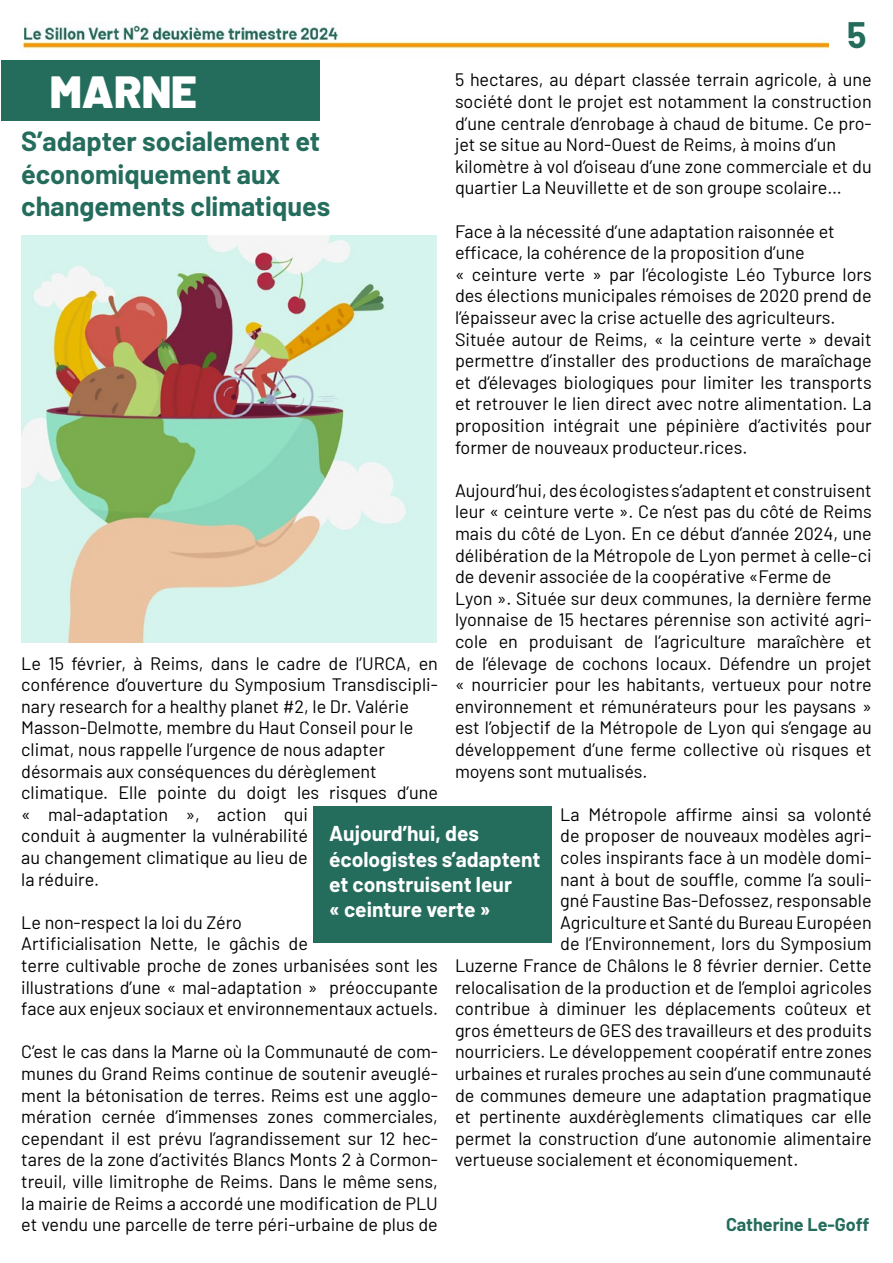
<style>
.page{position:relative;width:893px;height:1263px;background:#fff}
.page>*{position:absolute;margin:0;border:0;box-sizing:border-box;transform-origin:0 0}
.t1{font:900 45px "Barlow";color:#fff}
.t2{font:700 36px "Barlow";color:#246c5c}
.Paragraphe-colonne{font:700 27px "Barlow";color:#246c5c}
.Paragraphe-colonne-2{font:700 21px "Barlow";color:#fff}
.Paragraphe-colonne-3{font:18px/21.6px "Barlow";color:#000;text-align:justify}
.Paragraphe-colonne-4{font:700 18px "Barlow";color:#246c5c}
</style>
<div class="page">
<img style="left:21px;top:236px;width:416px;height:406px">
<img style="left:22px;top:23px;width:807px;height:26px">
<div style="left:313px;top:807px;width:239px;height:136px;background:#246c5c"></div>
<div style="left:1px;top:60px;width:319px;height:60px;background:#246c5c"></div>
<h2 class="t2" style="left:847px;top:8px;width:21px">5</h2>
<p class="Paragraphe-colonne-3" style="left:455px;top:68px;width:418px">5 hectares, au départ classée terrain agricole, à une société dont le projet est notamment la construction d’une centrale d’enrobage à chaud de bitume. Ce pro&shy;jet se situe au Nord-Ouest de Reims, à moins d’un</p>
<p class="Paragraphe-colonne-3" style="left:455px;top:154px;width:418px">kilomètre à vol d’oiseau d’une zone commerciale et du quartier La Neuvillette et de son groupe scolaire…</p>
<p class="Paragraphe-colonne-3" style="left:455px;top:219px;width:381px">Face à la nécessité d’une adaptation raisonnée et</p>
<p class="Paragraphe-colonne-3" style="left:455px;top:240px;width:351px">efficace, la cohérence de la proposition d’une</p>
<p class="Paragraphe-colonne-3" style="left:455px;top:262px;width:418px">« ceinture verte » par l’écologiste Léo Tyburce lors des élections municipales rémoises de 2020 prend de l’épaisseur avec la crise actuelle des agriculteurs.</p>
<p class="Paragraphe-colonne-3" style="left:455px;top:327px;width:418px">Située autour de Reims, « la ceinture verte » devait permettre d’installer des productions de maraîchage et d’élevages biologiques pour limiter les transports et retrouver le lien direct avec notre alimentation. La proposition intégrait une pépinière d’activités pour former de nouveaux producteur.rices.</p>
<p class="Paragraphe-colonne-3" style="left:455px;top:478px;width:418px">Aujourd’hui, des écologistes s’adaptent et construisent leur « ceinture verte ». Ce n’est pas du côté de Reims mais du côté de Lyon. En ce début d’année 2024, une délibération de la Métropole de Lyon permet à celle-ci de devenir associée de la coopérative «Ferme de</p>
<p class="Paragraphe-colonne-3" style="left:455px;top:586px;width:418px">Lyon ». Située sur deux communes, la dernière ferme lyonnaise de 15 hectares pérennise son activité agri&shy;cole en produisant de l’agriculture maraîchère et de l’élevage de cochons locaux. Défendre un projet « nourricier pour les habitants, vertueux pour notre environnement et rémunérateurs pour les paysans » est l’objectif de la Métropole de Lyon qui s’engage au développement d’une ferme collective où risques et moyens sont mutualisés.</p>
<p class="Paragraphe-colonne-3" style="left:560px;top:802px;width:313px">La Métropole affirme ainsi sa volonté</p>
<p class="Paragraphe-colonne-3" style="left:560px;top:824px;width:313px">de proposer de nouveaux modèles agri-</p>
<p class="Paragraphe-colonne-3" style="left:560px;top:845px;width:313px">coles inspirants face à un modèle domi-</p>
<p class="Paragraphe-colonne-3" style="left:560px;top:867px;width:313px">nant à bout de souffle, comme l’a souli-</p>
<p class="Paragraphe-colonne-3" style="left:560px;top:888px;width:313px">gné Faustine Bas-Defossez, responsable</p>
<p class="Paragraphe-colonne-3" style="left:560px;top:910px;width:313px">Agriculture et Santé du Bureau Européen</p>
<p class="Paragraphe-colonne-3" style="left:560px;top:932px;width:313px">de l’Environnement, lors du Symposium</p>
<p class="Paragraphe-colonne-3" style="left:455px;top:953px;width:418px">Luzerne France de Châlons le 8 février dernier. Cette</p>
<p class="Paragraphe-colonne-3" style="left:455px;top:975px;width:418px">relocalisation de la production et de l’emploi agricoles</p>
<p class="Paragraphe-colonne-3" style="left:455px;top:996px;width:418px">contribue à diminuer les déplacements coûteux et</p>
<p class="Paragraphe-colonne-3" style="left:455px;top:1018px;width:418px">gros émetteurs de GES des travailleurs et des produits</p>
<p class="Paragraphe-colonne-3" style="left:455px;top:1040px;width:418px">nourriciers. Le développement coopératif entre zones</p>
<p class="Paragraphe-colonne-3" style="left:455px;top:1061px;width:418px">urbaines et rurales proches au sein d’une communauté</p>
<p class="Paragraphe-colonne-3" style="left:455px;top:1083px;width:418px">de communes demeure une adaptation pragmatique</p>
<p class="Paragraphe-colonne-3" style="left:455px;top:1104px;width:418px">et pertinente auxdérèglements climatiques car elle</p>
<p class="Paragraphe-colonne-3" style="left:455px;top:1126px;width:418px">permet la construction d’une autonomie alimentaire</p>
<p class="Paragraphe-colonne-3" style="left:455px;top:1148px;width:345px">vertueuse socialement et économiquement.</p>
<p class="t1" style="left:50px;top:58px;width:149px">MARNE</p>
<p class="Paragraphe-colonne" style="left:21px;top:121px;width:300px">S’adapter socialement et</p>
<p class="Paragraphe-colonne" style="left:21px;top:154px;width:261px">économiquement aux</p>
<p class="Paragraphe-colonne" style="left:21px;top:186px;width:311px">changements climatiques</p>
<p class="Paragraphe-colonne-3" style="left:21px;top:651px;width:418px">Le 15 février, à Reims, dans le cadre de l’URCA, en conférence d’ouverture du Symposium Transdiscipli&shy;nary research for a healthy planet #2, le Dr. Valérie</p>
<p class="Paragraphe-colonne-3" style="left:21px;top:716px;width:394px">Masson-Delmotte, membre du Haut Conseil pour le</p>
<p class="Paragraphe-colonne-3" style="left:21px;top:737px;width:365px">climat, nous rappelle l’urgence de nous adapter</p>
<p class="Paragraphe-colonne-3" style="left:21px;top:759px;width:357px">désormais aux conséquences du dérèglement</p>
<p class="Paragraphe-colonne-3" style="left:21px;top:780px;width:418px;text-align:left">climatique. Elle pointe du doigt les risques d’une « mal-adaptation », action qui<br>conduit à augmenter la vulnérabilité<br>au changement climatique au lieu de<br>la réduire.</p>
<p class="Paragraphe-colonne-3" style="left:21px;top:910px;width:222px">Le non-respect la loi du Zéro</p>
<p class="Paragraphe-colonne-3" style="left:21px;top:932px;width:418px;text-align:left">Artificialisation Nette, le gâchis de<br>terre cultivable proche de zones urbanisées sont les illustrations d’une « mal-adaptation » préoccupante face aux enjeux sociaux et environnementaux actuels.</p>
<p class="Paragraphe-colonne-3" style="left:21px;top:1040px;width:418px">C’est le cas dans la Marne où la Communauté de com&shy;munes du Grand Reims continue de soutenir aveuglé&shy;ment la bétonisation de terres. Reims est une agglo&shy;mération cernée d’immenses zones commerciales, cependant il est prévu l’agrandissement sur 12 hec&shy;tares de la zone d’activités Blancs Monts 2 à Cormon&shy;treuil, ville limitrophe de Reims. Dans le même sens, la mairie de Reims a accordé une modification de PLU et vendu une parcelle de terre péri-urbaine de plus de</p>
<p class="Paragraphe-colonne-2" style="left:329px;top:818px;width:151px">Aujourd’hui, des</p>
<p class="Paragraphe-colonne-2" style="left:329px;top:843px;width:213px">écologistes s’adaptent</p>
<p class="Paragraphe-colonne-2" style="left:329px;top:869px;width:184px">et construisent leur</p>
<p class="Paragraphe-colonne-2" style="left:329px;top:894px;width:163px">« ceinture verte »</p>
<p class="Paragraphe-colonne-4" style="left:726px;top:1211px;width:145px">Catherine Le-Goff</p>
</div>
